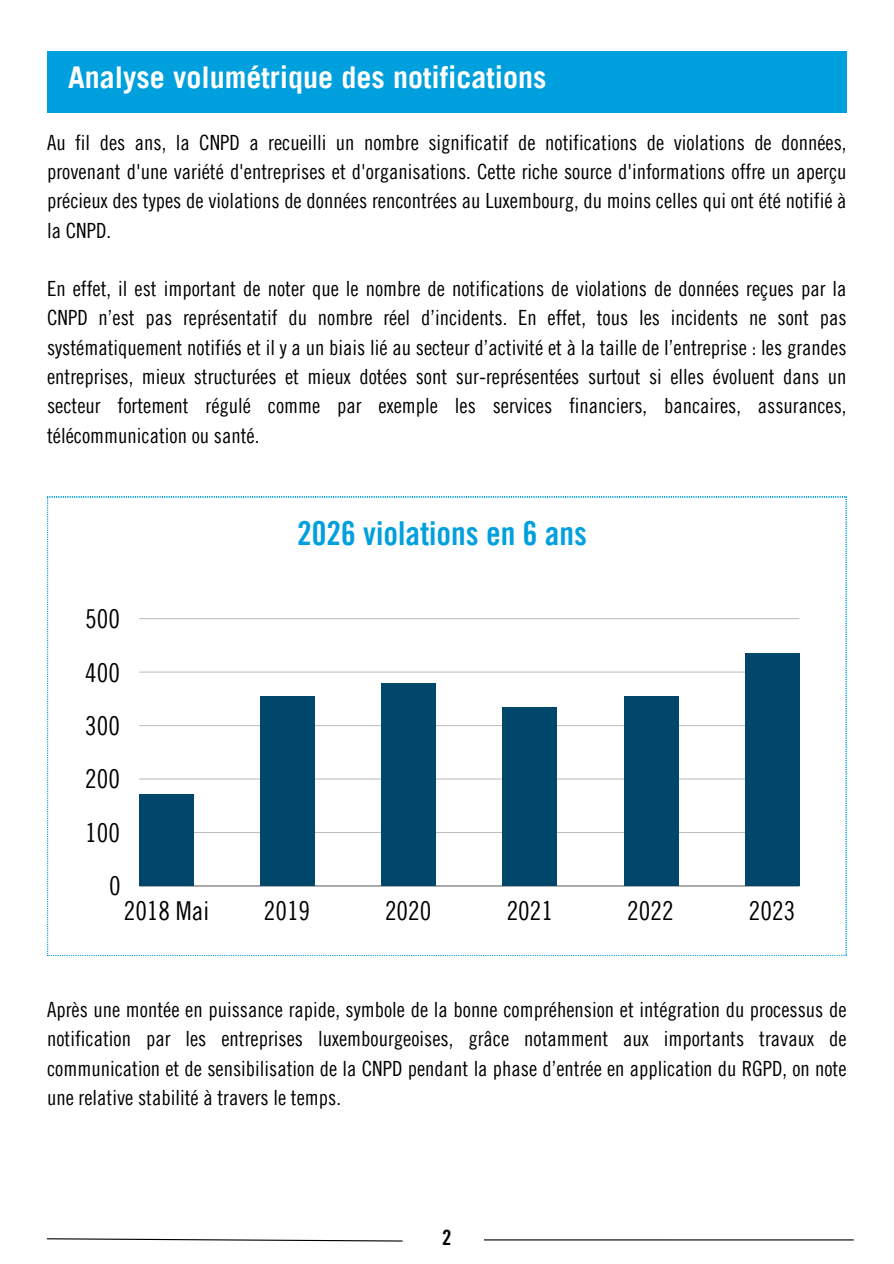
<style>
.page{position:relative;width:894px;height:1264px;background:#fff}
.page>*{position:absolute;margin:0;border:0;box-sizing:border-box;transform-origin:0 0}
.t1{font:33px "Trade Gothic LT Pro Bd Cn 20";color:#00a0df}
.t2{font:700 30px "Trade Gothic LT Pro";color:#fff}
.t3{font:26.1px "Trade Gothic LT Pro Cn 18";color:#000}
.t4{font:21px/29.2px "Trade Gothic LT Pro Cn 18";color:#000;text-align:justify}
.t5{font:21px "Trade Gothic LT Pro Bd Cn 20";color:#000}
</style>
<div class="page">
<div style="left:47px;top:51px;width:799px;height:61px;background:#00a0df"></div>
<svg style="left:46px;top:1238px;width:357px;height:4px"></svg>
<hr style="left:484px;top:1239px;width:369px;height:1px;background:#000">
<svg style="left:47px;top:496px;width:799px;height:459px"></svg>
<hr style="left:139px;top:885px;width:660px;height:1px;background:#a8a8a8">
<hr style="left:139px;top:832px;width:660px;height:1px;background:#bfbfbf">
<hr style="left:139px;top:778px;width:660px;height:1px;background:#dedede">
<hr style="left:139px;top:725px;width:660px;height:1px;background:#c0c0c0">
<hr style="left:139px;top:671px;width:660px;height:1px;background:#e1e1e1">
<hr style="left:139px;top:618px;width:660px;height:1px;background:#c3c3c3">
<div style="left:139px;top:794px;width:55px;height:92px;background:#00476b"></div>
<div style="left:260px;top:696px;width:55px;height:190px;background:#00476b"></div>
<div style="left:381px;top:683px;width:55px;height:203px;background:#00476b"></div>
<div style="left:502px;top:708px;width:55px;height:178px;background:#00476b"></div>
<div style="left:623px;top:696px;width:55px;height:190px;background:#00476b"></div>
<div style="left:744px;top:654px;width:55px;height:232px;background:#00476b"></div>
<p class="t2" style="left:68px;top:66px;width:480px">Analyse volumétrique des notifications</p>
<h1 class="t4" style="left:47px;top:131px;width:800px">Au fil des ans, la CNPD a recueilli un nombre significatif de notifications de violations de données, provenant d'une variété d'entreprises et d'organisations. Cette riche source d'informations offre un aperçu précieux des types de violations de données rencontrées au Luxembourg, du moins celles qui ont été notifié à la CNPD.</h1>
<p class="t4" style="left:47px;top:277px;width:800px">En effet, il est important de noter que le nombre de notifications de violations de données reçues par la CNPD n’est pas représentatif du nombre réel d’incidents. En effet, tous les incidents ne sont pas systématiquement notifiés et il y a un biais lié au secteur d’activité et à la taille de l’entreprise : les grandes entreprises, mieux structurées et mieux dotées sont sur-représentées surtout si elles évoluent dans un secteur fortement régulé comme par exemple les services financiers, bancaires, assurances, télécommunication ou santé.</p>
<p class="t3" style="left:85px;top:609px;width:36px">500</p>
<p class="t3" style="left:85px;top:662px;width:36px">400</p>
<p class="t3" style="left:85px;top:716px;width:36px">300</p>
<p class="t3" style="left:85px;top:769px;width:36px">200</p>
<p class="t3" style="left:85px;top:823px;width:36px">100</p>
<p class="t3" style="left:109px;top:876px;width:13px">0</p>
<p class="t1" style="left:297px;top:521px;width:291px">2026 violations en 6 ans</p>
<p class="t3" style="left:124px;top:901px;width:87px">2018 Mai</p>
<p class="t3" style="left:264px;top:901px;width:48px">2019</p>
<p class="t3" style="left:385px;top:901px;width:48px">2020</p>
<p class="t3" style="left:506px;top:901px;width:48px">2021</p>
<p class="t3" style="left:627px;top:901px;width:48px">2022</p>
<p class="t3" style="left:748px;top:901px;width:48px">2023</p>
<p class="t4" style="left:47px;top:997px;width:800px">Après une montée en puissance rapide, symbole de la bonne compréhension et intégration du processus de notification par les entreprises luxembourgeoises, grâce notamment aux importants travaux de communication et de sensibilisation de la CNPD pendant la phase d’entrée en application du RGPD, on note une relative stabilité à travers le temps.</p>
<h1 class="t5" style="left:442px;top:1229px;width:11px">2</h1>
</div>
